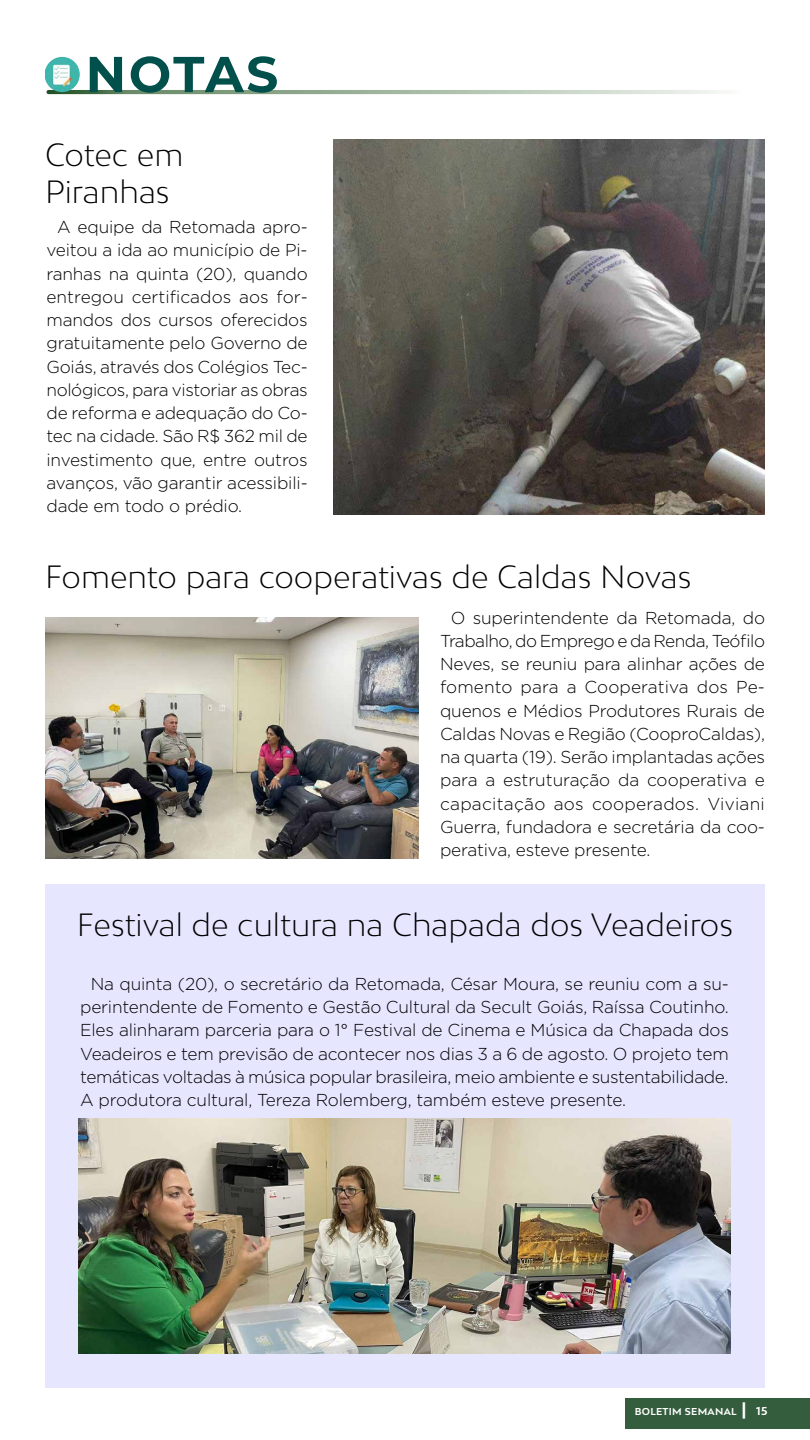
<style>
.page{position:relative;width:810px;height:1440px;background:#fff}
.page>*{position:absolute;margin:0;border:0;box-sizing:border-box;transform-origin:0 0}
.t1{font:700 50.32px "Montserrat";letter-spacing:.045em;color:#02504c}
.t2{font:300 30.38px/37.5px "Bw Mitga";color:#000}
.t3{font:300 17.25px/23.2px "Gotham";letter-spacing:-.01em;color:#000;text-align:justify}
.t4{font:700 9.45px "Bw Mitga";letter-spacing:.03em;color:#fff}
.s1{font-size:16.27px}
.s2{font-size:10.88px}
</style>
<div class="page">
<div style="left:625px;top:1398px;width:185px;height:31px;background:#335d3d"></div>
<div style="left:45px;top:884px;width:720px;height:504px;background:#e6e6ff"></div>
<svg style="left:46px;top:90px;width:719px;height:4px;background:#a6baa5"></svg>
<img style="left:45px;top:57px;width:35px;height:35px">
<img style="left:333px;top:140px;width:432px;height:374px">
<img style="left:45px;top:618px;width:373px;height:241px">
<img style="left:78px;top:1118px;width:653px;height:236px">
<h1 class="t1" style="left:86px;top:38px;width:194px">NOTAS</h1>
<h2 class="t2" style="left:45px;top:135px;width:140px">Cotec em<br>Piranhas</h2>
<p class="t3" style="left:47px;top:215px;width:263px;text-indent:11px">A equipe da Retomada apro&shy;veitou a ida ao município de Pi&shy;ranhas na quinta (20), quando entregou certificados aos for&shy;mandos dos cursos oferecidos gratuitamente pelo Governo de Goiás, através dos Colégios Tec&shy;nológicos, para vistoriar as obras de reforma e adequação do Co&shy;tec na cidade. São R$ 362 mil de investimento que, entre outros avanços, vão garantir acessibili&shy;dade em todo o prédio.</p>
<h2 class="t2" style="left:45px;top:557px;width:648px">Fomento para cooperativas de Caldas Novas</h2>
<p class="t3" style="left:440px;top:606px;width:327px;text-indent:11px">O superintendente da Retomada, do Trabalho, do Emprego e da Renda, Teófilo Neves, se reuniu para alinhar ações de fomento para a Cooperativa dos Pe&shy;quenos e Médios Produtores Rurais de Caldas Novas e Região (CooproCaldas), na quarta (19). Serão implantadas ações para a estruturação da cooperativa e capacitação aos cooperados. Viviani Guerra, fundadora e secretária da coo&shy;perativa, esteve presente.</p>
<h2 class="t2" style="left:77px;top:905px;width:658px">Festival de cultura na Chapada dos Veadeiros</h2>
<p class="t3" style="left:80px;top:972px;width:650px;text-indent:11px">Na quinta (20), o secretário da Retomada, César Moura, se reuniu com a su&shy;perintendente de Fomento e Gestão Cultural da Secult Goiás, Raíssa Coutinho.<br>Eles alinharam parceria para o 1° Festival de Cinema e Música da Chapada dos Veadeiros e tem previsão de acontecer nos dias 3 a 6 de agosto. O projeto tem temáticas voltadas à música popular brasileira, meio ambiente e sustentabilidade.<br>A produtora cultural, Tereza Rolemberg, também esteve presente.</p>
<p class="t4" style="left:635px;top:1405px;width:134px">BOLETIM SEMANAL <span class="s1">|</span> <span class="s2">15</span></p>
</div>
